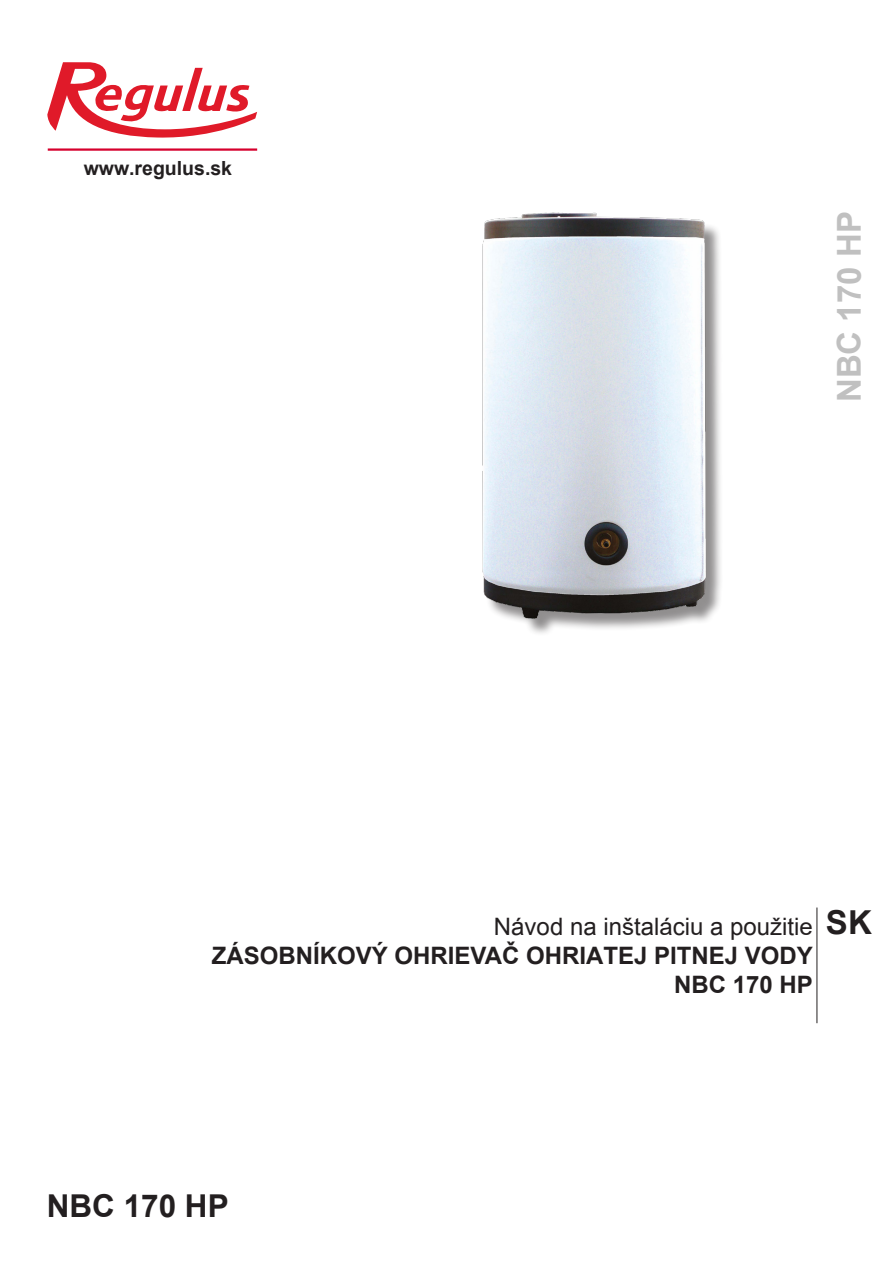
<style>
.page{position:relative;width:893px;height:1263px;background:#fff}
.page>*{position:absolute;margin:0;border:0;box-sizing:border-box;transform-origin:0 0}
.t1{font:700 33px "Arial";color:#c0c0c0}
.t2{font:700 33px "Arial";color:#231f20}
.t3{font:700 31.5px "Arial";color:#231f20}
.t4{font:700 24px/28.8px "Arial";color:#231f20;text-align:right}
.t5{font:24px "Arial";color:#231f20}
.t6{font:700 19.5px "Arial";color:#231f20}
</style>
<div class="page">
<hr style="left:48px;top:148px;width:209px;height:3px;background:#d6002d">
<hr style="left:817px;top:907px;width:1px;height:116px;background:#231f20">
<div style="left:485px;top:216px;width:239px;height:420px;background:#231f20;opacity:.5"></div>
<img style="left:482px;top:212px;width:229px;height:410px">
<svg style="left:47px;top:62px;width:210px;height:76px"></svg>
<p class="t6" style="left:84px;top:155px;width:150px">www.regulus.sk</p>
<p class="t1" style="left:827px;top:402px;width:192px;rotate:-90deg">NBC 170 HP</p>
<p class="t5" style="left:494px;top:911px;width:320px">Návod na inštaláciu a použitie</p>
<p class="t2" style="left:826px;top:899px;width:47px">SK</p>
<p class="t4" style="left:212px;top:942px;width:602px">ZÁSOBNÍKOVÝ OHRIEVAČ OHRIATEJ PITNEJ VODY<br>NBC 170 HP</p>
<p class="t3" style="left:47px;top:1185px;width:184px">NBC 170 HP</p>
</div>
